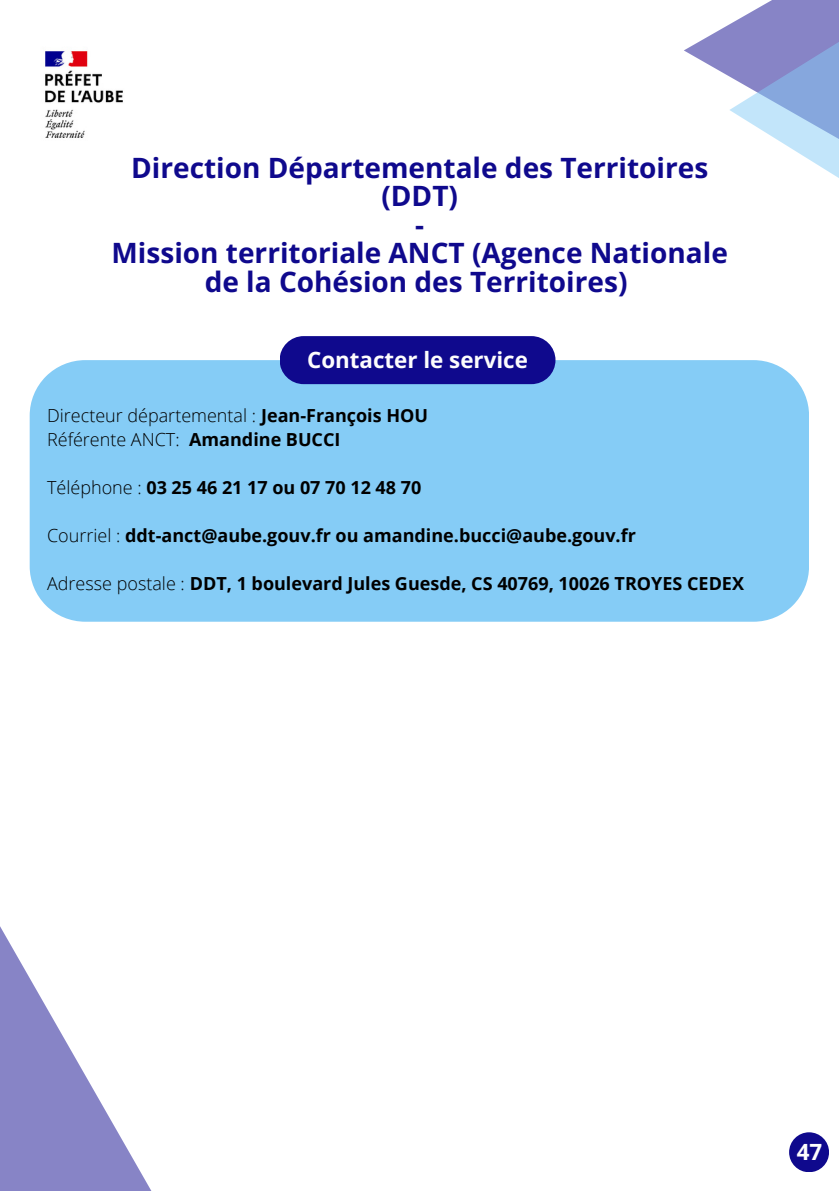
<style>
.page{position:relative;width:839px;height:1191px;background:#fff}
.page>*{position:absolute;margin:0;border:0;box-sizing:border-box;transform-origin:0 0}
.t1{font:700 28px/28.4px "Open Sans";color:#0f098d;text-align:center}
.t2{font:700 22.4px "Open Sans";color:#fdfdfd}
.t3{font:700 18px "Open Sans";color:#000}
.t4{font:300 18px "Open Sans";color:#000}
.s1{font-weight:700}
.s2{font-weight:300}
</style>
<div class="page">
<svg style="left:0;top:926px;width:152px;height:265px"></svg>
<svg style="left:684px;top:24px;width:45px;height:52px"></svg>
<svg style="left:729px;top:0;width:109px;height:178px"></svg>
<img style="left:45px;top:51px;width:78px;height:87px">
<div style="left:789px;top:1132px;width:40px;height:40px;background:#0f098d;border-radius:50%"></div>
<div style="left:30px;top:360px;width:779px;height:262px;background:#85ccf6"></div>
<div style="left:279px;top:336px;width:276px;height:48px;background:#0f098d;border-radius:24px"></div>
<p class="t1" style="left:131px;top:153px;width:578px">Direction Départementale des Territoires (DDT)</p>
<p class="t1" style="left:415px;top:210px;width:10px">-</p>
<p class="t1" style="left:112px;top:238px;width:617px">Mission territoriale ANCT (Agence Nationale de la Cohésion des Territoires)</p>
<p class="t2" style="left:307px;top:344px;width:222px">Contacter le service</p>
<p class="t4" style="left:47px;top:402px;width:382px">Directeur départemental : <span class="s1">Jean-François HOU</span></p>
<p class="t4" style="left:47px;top:426px;width:295px">Référente ANCT: <span class="s1">Amandine BUCCI</span></p>
<p class="t3" style="left:47px;top:474px;width:376px"><span class="s2">Téléphone :</span> 03 25 46 21 17 ou 07 70 12 48 70</p>
<p class="t3" style="left:47px;top:522px;width:590px"><span class="s2">Courriel :</span> ddt-anct@aube.gouv.fr ou amandine.bucci@aube.gouv.fr</p>
<p class="t3" style="left:47px;top:570px;width:698px"><span class="s2">Adresse postale :</span> DDT, 1 boulevard Jules Guesde, CS 40769, 10026 TROYES CEDEX</p>
<p class="t2" style="left:796px;top:1136px;width:27px">47</p>
</div>
